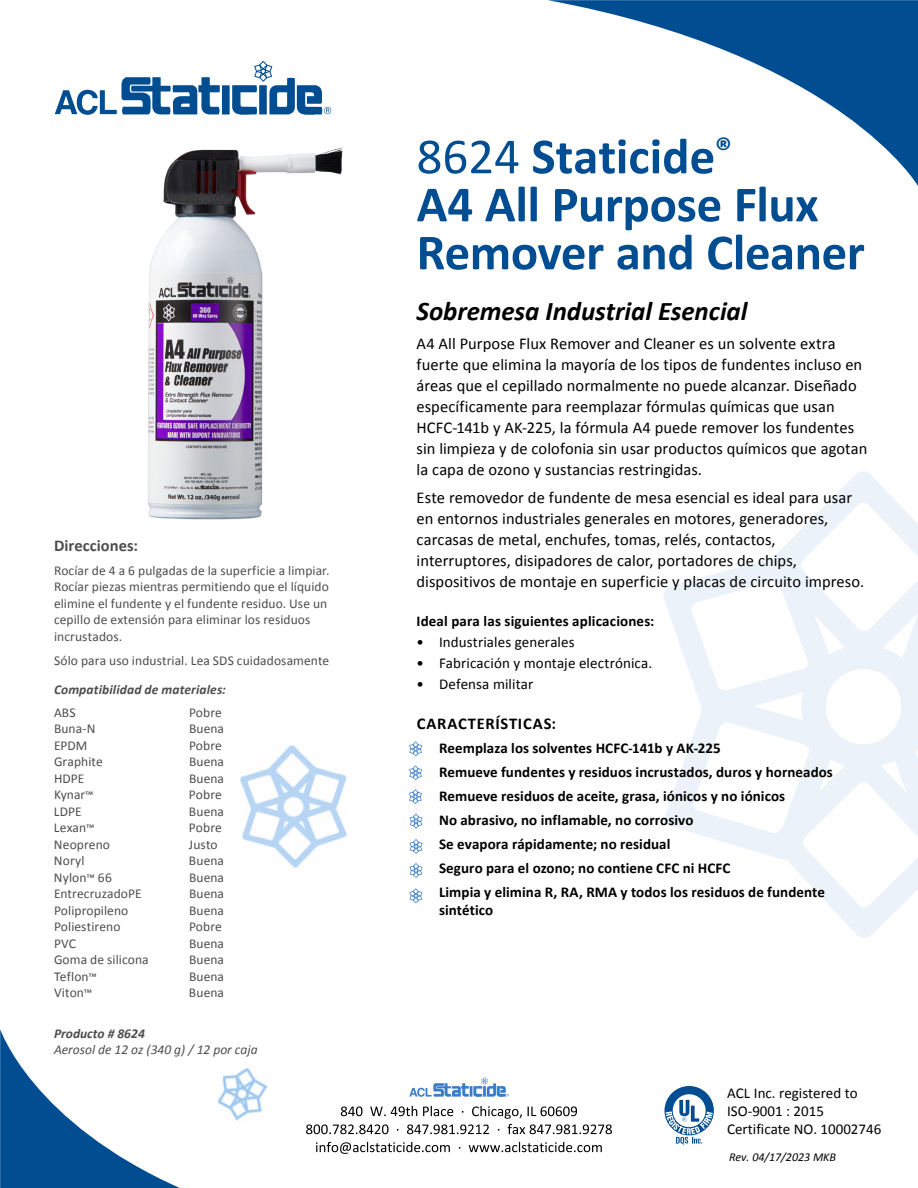
<style>
.page{position:relative;width:918px;height:1188px;background:#fff}
.page>*{position:absolute;margin:0;border:0;box-sizing:border-box;transform-origin:0 0}
.t1{font:700 51px/48px "Calibri";letter-spacing:-.01em;color:#004d91}
.t2{font:italic 700 27px "Calibri";color:#000}
.t3{font:16.5px/21px "Calibri";letter-spacing:.005em;color:#000}
.t4{font:700 16.5px "Calibri";letter-spacing:.045em;color:#000}
.t5{font:700 16.5px "Calibri";letter-spacing:.005em;color:#4d4d4f}
.t6{font:700 15px/24px "Calibri";letter-spacing:.005em;color:#000}
.t7{font:15px/18px "Calibri";letter-spacing:.005em;color:#000}
.t8{font:13.5px/16.5px "Calibri";letter-spacing:.005em;color:#4d4d4f}
.t9{font:italic 700 13.5px "Calibri";letter-spacing:.01em;color:#4d4d4f}
.t10{font:italic 13.5px "Calibri";color:#4d4d4f}
.t11{font:italic 12px "Calibri";color:#000}
.s1{font-size:12px}
.s2{font-weight:400}
</style>
<div class="page">
<svg style="left:0;top:1029px;width:180px;height:159px"></svg>
<svg style="left:548px;top:0;width:370px;height:186px"></svg>
<svg style="left:663px;top:471px;width:255px;height:467px"></svg>
<div style="left:222px;top:85px;width:8px;height:30px;background:#004d91"></div>
<svg style="left:232px;top:61px;width:99px;height:54px"></svg>
<svg style="left:55px;top:77px;width:165px;height:38px"></svg>
<svg style="left:316px;top:1142px;width:286px;height:12px"></svg>
<svg style="left:306px;top:1106px;width:306px;height:28px"></svg>
<svg style="left:664px;top:1086px;width:50px;height:59px"></svg>
<svg style="left:409px;top:1077px;width:100px;height:20px"></svg>
<svg style="left:409px;top:741px;width:13px;height:15px"></svg>
<img style="left:240px;top:745px;width:108px;height:123px">
<svg style="left:409px;top:765px;width:13px;height:15px"></svg>
<svg style="left:409px;top:789px;width:13px;height:15px"></svg>
<svg style="left:410px;top:814px;width:12px;height:15px"></svg>
<img style="left:148px;top:147px;width:195px;height:373px">
<img style="left:217px;top:1068px;width:50px;height:53px">
<svg style="left:410px;top:839px;width:12px;height:15px"></svg>
<svg style="left:410px;top:863px;width:12px;height:15px"></svg>
<svg style="left:410px;top:888px;width:12px;height:15px"></svg>
<p class="t5" style="left:54px;top:535px;width:85px">Direcciones:</p>
<p class="t8" style="left:54px;top:562px;width:277px">Rocíar de 4 a 6 pulgadas de la superficie a limpiar.<br>Rocíar piezas mientras permitiendo que el líquido elimine el fundente y el fundente residuo. Use un cepillo de extensión para eliminar los residuos incrustados.</p>
<p class="t8" style="left:54px;top:651px;width:277px">Sólo para uso industrial. Lea SDS cuidadosamente</p>
<p class="t9" style="left:54px;top:681px;width:174px">Compatibilidad de materiales:</p>
<p class="t8" style="left:54px;top:703px;width:23px">ABS</p>
<p class="t8" style="left:189px;top:703px;width:34px">Pobre</p>
<p class="t8" style="left:54px;top:720px;width:43px">Buna-N</p>
<p class="t8" style="left:189px;top:720px;width:37px">Buena</p>
<p class="t8" style="left:54px;top:736px;width:35px">EPDM</p>
<p class="t8" style="left:189px;top:736px;width:34px">Pobre</p>
<p class="t8" style="left:54px;top:753px;width:50px">Graphite</p>
<p class="t8" style="left:189px;top:753px;width:37px">Buena</p>
<p class="t8" style="left:54px;top:769px;width:32px">HDPE</p>
<p class="t8" style="left:189px;top:769px;width:37px">Buena</p>
<p class="t8" style="left:54px;top:786px;width:41px">Kynar<span class="s1">™</span></p>
<p class="t8" style="left:189px;top:786px;width:34px">Pobre</p>
<p class="t8" style="left:54px;top:802px;width:29px">LDPE</p>
<p class="t8" style="left:189px;top:802px;width:37px">Buena</p>
<p class="t8" style="left:54px;top:819px;width:42px">Lexan<span class="s1">™</span></p>
<p class="t8" style="left:189px;top:819px;width:34px">Pobre</p>
<p class="t8" style="left:54px;top:835px;width:58px">Neopreno</p>
<p class="t8" style="left:189px;top:835px;width:30px">Justo</p>
<p class="t8" style="left:54px;top:852px;width:32px">Noryl</p>
<p class="t8" style="left:189px;top:852px;width:37px">Buena</p>
<p class="t8" style="left:54px;top:868px;width:59px">Nylon<span class="s1">™</span> 66</p>
<p class="t8" style="left:189px;top:868px;width:37px">Buena</p>
<p class="t8" style="left:54px;top:885px;width:89px">EntrecruzadoPE</p>
<p class="t8" style="left:189px;top:885px;width:37px">Buena</p>
<p class="t8" style="left:54px;top:901px;width:76px">Polipropileno</p>
<p class="t8" style="left:189px;top:901px;width:37px">Buena</p>
<p class="t8" style="left:54px;top:918px;width:68px">Poliestireno</p>
<p class="t8" style="left:189px;top:918px;width:34px">Pobre</p>
<p class="t8" style="left:54px;top:934px;width:23px">PVC</p>
<p class="t8" style="left:189px;top:934px;width:37px">Buena</p>
<p class="t8" style="left:54px;top:951px;width:96px">Goma de silicona</p>
<p class="t8" style="left:189px;top:951px;width:37px">Buena</p>
<p class="t8" style="left:54px;top:967px;width:44px">Teflon<span class="s1">™</span></p>
<p class="t8" style="left:189px;top:967px;width:37px">Buena</p>
<p class="t8" style="left:54px;top:984px;width:40px">Viton<span class="s1">™</span></p>
<p class="t8" style="left:189px;top:984px;width:37px">Buena</p>
<p class="t9" style="left:54px;top:1025px;width:92px">Producto # 8624</p>
<p class="t10" style="left:54px;top:1041px;width:205px">Aerosol de 12 oz (340 g) / 12 por caja</p>
<h1 class="t1" style="left:417px;top:130px;width:450px"><span class="s2">8624</span> Staticide<sup>®<br></sup>A4 All Purpose Flux<br>Remover and Cleaner</h1>
<h2 class="t2" style="left:417px;top:295px;width:332px">Sobremesa Industrial Esencial</h2>
<p class="t3" style="left:417px;top:332px;width:452px">A4 All Purpose Flux Remover and Cleaner es un solvente extra fuerte que elimina la mayoría de los tipos de fundentes incluso en áreas que el cepillado normalmente no puede alcanzar. Diseñado específicamente para reemplazar fórmulas químicas que usan HCFC-141b y AK-225, la fórmula A4 puede remover los fundentes sin limpieza y de colofonia sin usar productos químicos que agotan la capa de ozono y sustancias restringidas.</p>
<p class="t3" style="left:417px;top:487px;width:449px">Este removedor de fundente de mesa esencial es ideal para usar en entornos industriales generales en motores, generadores, carcasas de metal, enchufes, tomas, relés, contactos, interruptores, disipadores de calor, portadores de chips, dispositivos de montaje en superficie y placas de circuito impreso.</p>
<p class="t6" style="left:417px;top:609px;width:239px">Ideal para las siguientes aplicaciones:</p>
<p class="t7" style="left:417px;top:633px;width:160px">• Industriales generales</p>
<p class="t7" style="left:417px;top:654px;width:237px">• Fabricación y montaje electrónica.</p>
<p class="t7" style="left:417px;top:675px;width:118px">• Defensa militar</p>
<p class="t4" style="left:417px;top:713px;width:141px">CARACTERÍSTICAS:</p>
<p class="t6" style="left:439px;top:735px;width:395px">Reemplaza los solventes HCFC-141b y AK-225<br>Remueve fundentes y residuos incrustados, duros y horneados Remueve residuos de aceite, grasa, iónicos y no iónicos<br>No abrasivo, no inflamable, no corrosivo<br>Se evapora rápidamente; no residual<br>Seguro para el ozono; no contiene CFC ni HCFC<br>Limpia y elimina R, RA, RMA y todos los residuos de fundente</p>
<p class="t6" style="left:439px;top:897px;width:56px">sintético</p>
<p class="t7" style="left:727px;top:1083px;width:156px">ACL Inc. registered to<br>ISO-9001 : 2015<br>Certificate NO. 10002746</p>
<p class="t11" style="left:729px;top:1149px;width:109px">Rev. 04/17/2023 MKB</p>
</div>
